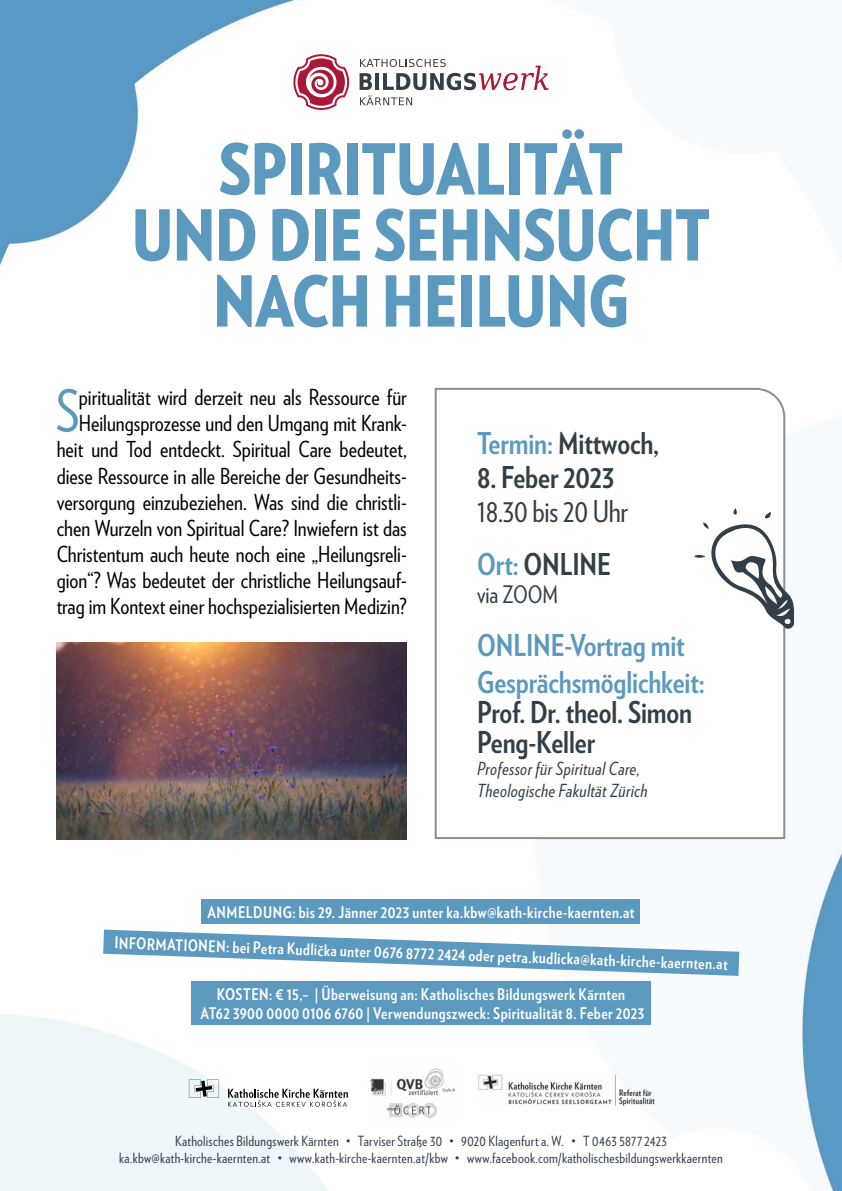
<style>
.page{position:relative;width:842px;height:1191px;background:#fff}
.page>*{position:absolute;margin:0;border:0;box-sizing:border-box;transform-origin:0 0}
.t1{font:900 70px/66px "Verlag Condensed";letter-spacing:-.01em;color:#5c99be;text-align:center}
.t2{font:57.4px "Verlag Condensed";color:#5c99be}
.t3{font:700 30px/30px "Verlag Condensed";letter-spacing:-.005em;color:#323e48}
.t4{font:700 30px/36px "Verlag Condensed";letter-spacing:-.005em;color:#5c99be}
.t5{font:30px/53px "Verlag Condensed";letter-spacing:-.01em;color:#323e48}
.t6{font:24px "Verlag Condensed";letter-spacing:-.005em;color:#323e48}
.t7{font:22px/26px "Verlag Condensed";color:#000;text-align:right}
.t8{font:italic 18px/22px "Verlag Condensed";letter-spacing:.02em;color:#323e48}
.t9{font:700 16px/19.2px "Verlag Condensed";letter-spacing:.025em;color:#fff;text-align:center}
.t10{font:14px/16.8px "Verlag Condensed";letter-spacing:.02em;color:#323e48;text-align:center}
.s1{color:#5c99be}
.s2{font-weight:700;color:#5c99be}
.s3{font-weight:700}
</style>
<div class="page">
<img style="left:0;top:0;width:842px;height:1191px">
<svg style="left:186px;top:1075px;width:165px;height:35px"></svg>
<svg style="left:189px;top:1079px;width:30px;height:18px"></svg>
<svg style="left:228px;top:1088px;width:120px;height:18px"></svg>
<img style="left:368px;top:1062px;width:91px;height:61px">
<img style="left:476px;top:1071px;width:180px;height:36px">
<div style="left:191px;top:981px;width:460px;height:44px;background:#5c99be"></div>
<svg style="left:103px;top:929px;width:636px;height:47px"></svg>
<div style="left:202px;top:899px;width:438px;height:25px;background:#5c99be"></div>
<svg style="left:360px;top:59px;width:189px;height:46px"></svg>
<svg style="left:293px;top:54px;width:56px;height:56px"></svg>
<img style="left:57px;top:643px;width:350px;height:196px">
<svg style="left:434px;top:387px;width:352px;height:453px"></svg>
<svg style="left:694px;top:508px;width:103px;height:123px"></svg>
<h1 class="t1" style="left:132px;top:133px;width:580px">SPIRITUALITÄT<br>UND DIE SEHNSUCHT<br>NACH HEILUNG</h1>
<h2 class="t2" style="left:56px;top:370px;width:25px">S</h2>
<p class="t7" style="left:57px;top:384px;width:352px">piritualität wird derzeit neu als Ressource für Heilungsprozesse und den Umgang mit Krank&shy;heit und Tod entdeckt. Spiritual Care bedeutet, diese Ressource in alle Bereiche der Gesundheits&shy;versorgung einzubeziehen. Was sind die christli&shy;chen Wurzeln von Spiritual Care? Inwiefern ist das Christentum auch heute noch eine „Heilungsreli&shy;gion“? Was bedeutet der christliche Heilungsauf&shy;trag im Kontext einer hochspezialisierten Medizin?</p>
<h3 class="t3" style="left:477px;top:427px;width:183px"><span class="s1">Termin:</span> Mittwoch,</h3>
<h3 class="t3" style="left:477px;top:461px;width:139px">8. Feber 2023</h3>
<h3 class="t5" style="left:477px;top:484px;width:152px">18.30 bis 20 Uhr<br><span class="s2">Ort:</span> <span class="s3">ONLINE</span></h3>
<p class="t6" style="left:477px;top:578px;width:82px">via ZOOM</p>
<h3 class="t4" style="left:477px;top:626px;width:229px">ONLINE-Vortrag mit<br>Gesprächsmöglichkeit:</h3>
<h3 class="t3" style="left:477px;top:695px;width:216px">Prof. Dr. theol. Simon<br>Peng-Keller</h3>
<p class="t8" style="left:477px;top:756px;width:172px">Professor für Spiritual Care,<br>Theologische Fakultät Zürich</p>
<p class="t9" style="left:207px;top:902px;width:428px">ANMELDUNG: bis 29. Jänner 2023 unter ka.kbw@kath-kirche-kaernten.at</p>
<p class="t9" style="left:115px;top:932px;width:615px;rotate:2deg">INFORMATIONEN: bei Petra Kudlička unter 0676 8772 2424 oder petra.kudlicka@kath-kirche-kaernten.at</p>
<p class="t9" style="left:200px;top:984px;width:445px">KOSTEN: € 15,– | Überweisung an: Katholisches Bildungswerk Kärnten<br>AT62 3900 0000 0106 6760 | Verwendungszweck: Spiritualität 8. Feber 2023</p>
<p class="t10" style="left:119px;top:1132px;width:605px">Katholisches Bildungswerk Kärnten • Tarviser Straße 30 • 9020 Klagenfurt a. W. • T 0463 5877 2423 ka.kbw@kath-kirche-kaernten.at • www.kath-kirche-kaernten.at/kbw • www.facebook.com/katholischesbildungswerkkaernten</p>
</div>
